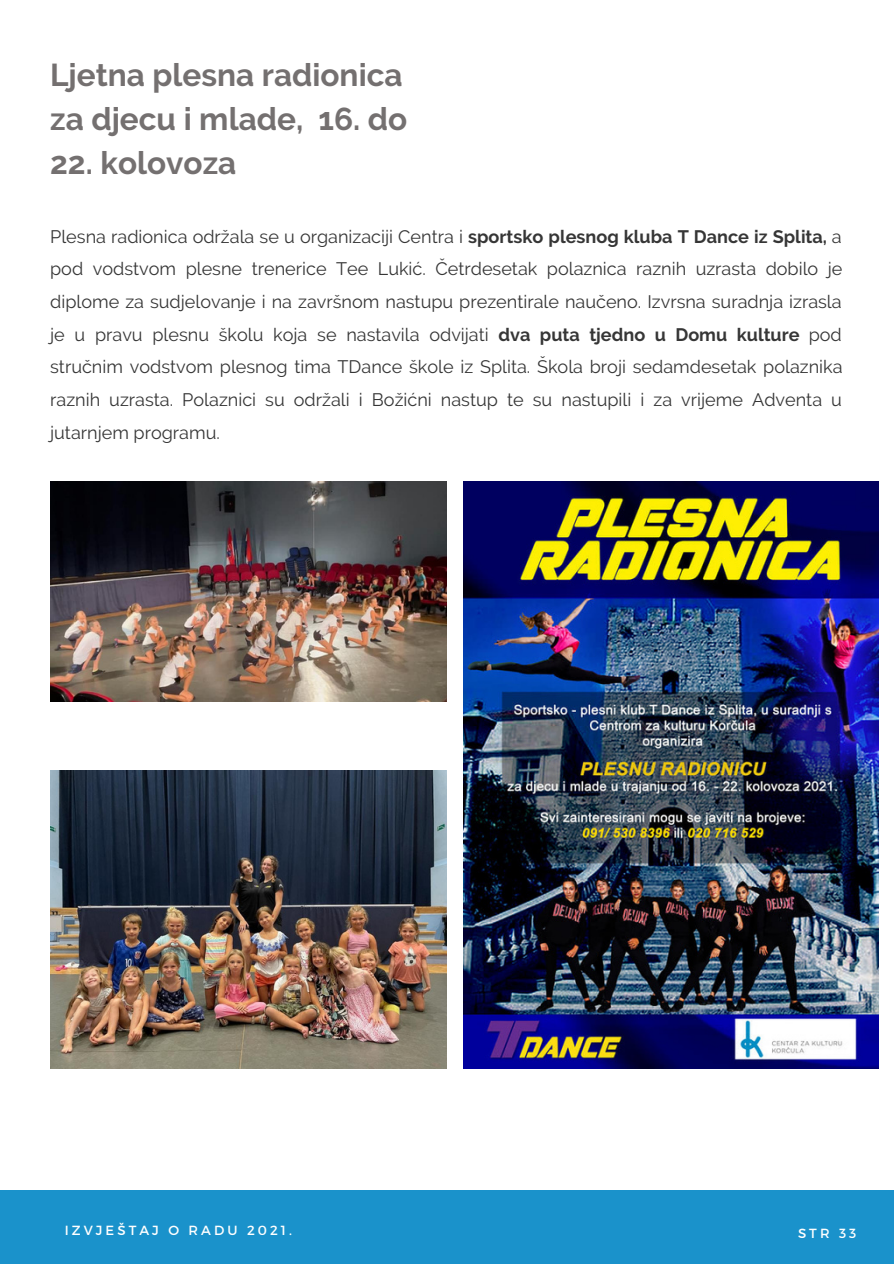
<style>
.page{position:relative;width:894px;height:1264px;background:#fff}
.page>*{position:absolute;margin:0;border:0;box-sizing:border-box;transform-origin:0 0}
.t1{font:700 31.5px/44px "Raleway";color:#747070}
.t2{font:18px/32.7px "Raleway";color:#363636;text-align:justify}
.t3{font:13.2px "Montserrat";letter-spacing:.23em;color:#fff}
.s1{font-weight:700}
</style>
<div class="page">
<img style="left:50px;top:481px;width:396px;height:220px">
<img style="left:50px;top:770px;width:396px;height:298px">
<img style="left:463px;top:481px;width:414px;height:587px">
<div style="left:0;top:1190px;width:893px;height:73px;background:#1a92cb"></div>
<h1 class="t1" style="left:50px;top:53px;width:358px">Ljetna plesna radionica za djecu i mlade, 16. do</h1>
<h1 class="t1" style="left:50px;top:140px;width:187px">22. kolovoza</h1>
<p class="t2" style="left:50px;top:220px;width:793px">Plesna radionica održala se u organizaciji Centra i <span class="s1">sportsko plesnog kluba T Dance iz Splita,</span> a pod vodstvom plesne trenerice Tee Lukić. Četrdesetak polaznica raznih uzrasta dobilo je diplome za sudjelovanje i na završnom nastupu prezentirale naučeno. Izvrsna suradnja izrasla je u pravu plesnu školu koja se nastavila odvijati <span class="s1">dva puta tjedno u Domu kulture</span> pod stručnim vodstvom plesnog tima TDance škole iz Splita. Škola broji sedamdesetak polaznika raznih uzrasta. Polaznici su održali i Božićni nastup te su nastupili i za vrijeme Adventa u jutarnjem programu.</p>
<p class="t3" style="left:65px;top:1221px;width:229px">IZVJEŠTAJ O RADU 2021.</p>
<p class="t3" style="left:797px;top:1224px;width:60px">STR 33</p>
</div>
